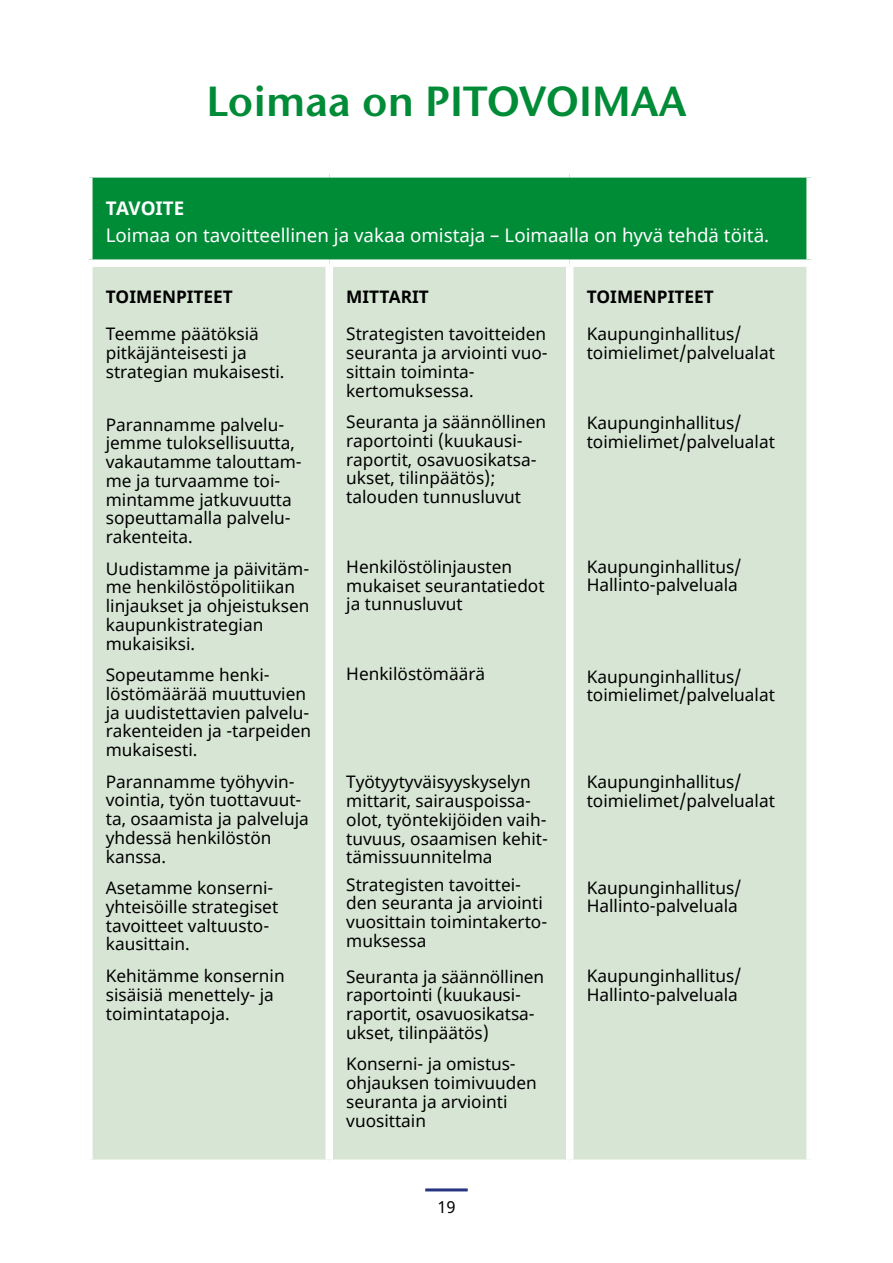
<style>
.page{position:relative;width:893px;height:1263px;background:#fff}
.page>*{position:absolute;margin:0;border:0;box-sizing:border-box;transform-origin:0 0}
.t1{font:600 42px "Stone Sans ITC Std";color:#008b37}
.t2{font:18.75px "Noto Sans";color:#fff}
.t3{font:700 18.75px "Noto Sans";color:#fff}
.t4{font:17.25px/18.8px "Noto Sans";color:#000}
.t5{font:700 17.25px "Noto Sans";color:#000}
.t6{font:16.5px "Noto Sans";color:#000}
</style>
<div class="page">
<hr style="left:425px;top:1188px;width:43px;height:3px;background:#283583">
<div style="left:89px;top:174px;width:721px;height:89px;background:#008b37"></div>
<div style="left:93px;top:267px;width:713px;height:892px;background:#d7e6d4"></div>
<div style="left:85px;top:170px;width:244px;height:8px;background:#fff"></div>
<div style="left:85px;top:178px;width:8px;height:81px;background:#fff"></div>
<div style="left:329px;top:170px;width:241px;height:8px;background:#fff"></div>
<div style="left:570px;top:170px;width:244px;height:8px;background:#fff"></div>
<div style="left:806px;top:178px;width:8px;height:81px;background:#fff"></div>
<div style="left:85px;top:259px;width:244px;height:8px;background:#fff"></div>
<div style="left:329px;top:259px;width:241px;height:8px;background:#fff"></div>
<div style="left:325px;top:267px;width:8px;height:892px;background:#fff"></div>
<div style="left:570px;top:259px;width:244px;height:8px;background:#fff"></div>
<div style="left:566px;top:267px;width:7px;height:892px;background:#fff"></div>
<h1 class="t1" style="left:207px;top:75px;width:481px">Loimaa on PITOVOIMAA</h1>
<p class="t3" style="left:106px;top:195px;width:80px">TAVOITE</p>
<p class="t2" style="left:106px;top:222px;width:665px">Loimaa on tavoitteellinen ja vakaa omistaja – Loimaalla on hyvä tehdä töitä.</p>
<p class="t5" style="left:106px;top:284px;width:129px">TOIMENPITEET</p>
<p class="t4" style="left:106px;top:325px;width:180px">Teemme päätöksiä pitkäjänteisesti ja strategian mukaisesti.</p>
<p class="t4" style="left:106px;top:416px;width:197px">Parannamme palvelu&shy;jemme tuloksellisuutta, vakautamme talouttam&shy;me ja turvaamme toi&shy;mintamme jatkuvuutta sopeuttamalla palvelu&shy;rakenteita.</p>
<p class="t4" style="left:106px;top:560px;width:205px">Uudistamme ja päivitäm&shy;me henkilöstöpolitiikan linjaukset ja ohjeistuksen kaupunkistrategian mukaisiksi.</p>
<p class="t4" style="left:106px;top:666px;width:207px">Sopeutamme henki&shy;löstömää rää muuttuvien ja uudistettavien palvelu&shy;rakenteiden ja -tarpeiden mukaisesti.</p>
<p class="t4" style="left:106px;top:773px;width:205px">Parannamme työhyvin&shy;vointia, työn tuottavuut&shy;ta, osaamista ja palveluja yhdessä henkilöstön kanssa.</p>
<p class="t4" style="left:106px;top:879px;width:174px">Asetamme konserni&shy;yhteisöille strategiset tavoitteet valtuusto&shy;kausittain.</p>
<p class="t4" style="left:106px;top:967px;width:180px">Kehitämme konsernin sisäisiä menettely- ja toimintatapoja.</p>
<p class="t5" style="left:346px;top:284px;width:84px">MITTARIT</p>
<p class="t4" style="left:346px;top:325px;width:203px">Strategisten tavoitteiden seuranta ja arviointi vuo&shy;sittain toiminta&shy;kertomuksessa.</p>
<p class="t4" style="left:346px;top:413px;width:201px">Seuranta ja sää nnöllinen raportointi (kuukausi&shy;raportit, osavuosikatsa&shy;ukset, tilinpäätös); talouden tunnusluvut</p>
<p class="t4" style="left:346px;top:558px;width:200px">Henkilöstölinjausten mukaiset seurantatiedot ja tunnusluvut</p>
<p class="t4" style="left:346px;top:665px;width:138px">Henkilöstömää rä</p>
<p class="t4" style="left:346px;top:773px;width:203px">Työtyytyväisyyskyselyn mittarit, sairauspoissa&shy;olot, työntekijöiden vaih&shy;tuvuus, osaamisen kehit&shy;tämissuunnitelma</p>
<p class="t4" style="left:346px;top:875px;width:202px">Strategisten tavoittei&shy;den seuranta ja arviointi vuosittain toimintakerto&shy;muksessa</p>
<p class="t4" style="left:346px;top:967px;width:199px">Seuranta ja sää nnöllinen raportointi (kuukausi&shy;raportit, osavuosikatsa&shy;ukset, tilinpäätös)</p>
<p class="t4" style="left:346px;top:1055px;width:192px">Konserni- ja omistus&shy;ohjauksen toimivuuden seuranta ja arviointi vuosittain</p>
<p class="t6" style="left:437px;top:1195px;width:20px">19</p>
<p class="t5" style="left:587px;top:284px;width:129px">TOIMENPITEET</p>
<p class="t4" style="left:587px;top:325px;width:190px">Kaupunginhallitus/ toimielimet/palvelualat</p>
<p class="t4" style="left:587px;top:414px;width:190px">Kaupunginhallitus/ toimielimet/palvelualat</p>
<p class="t4" style="left:587px;top:558px;width:156px">Kaupunginhallitus/<br>Hallinto-palveluala</p>
<p class="t4" style="left:587px;top:667px;width:190px">Kaupunginhallitus/ toimielimet/palvelualat</p>
<p class="t4" style="left:587px;top:773px;width:190px">Kaupunginhallitus/ toimielimet/palvelualat</p>
<p class="t4" style="left:587px;top:878px;width:156px">Kaupunginhallitus/<br>Hallinto-palveluala</p>
<p class="t4" style="left:587px;top:967px;width:156px">Kaupunginhallitus/<br>Hallinto-palveluala</p>
</div>
